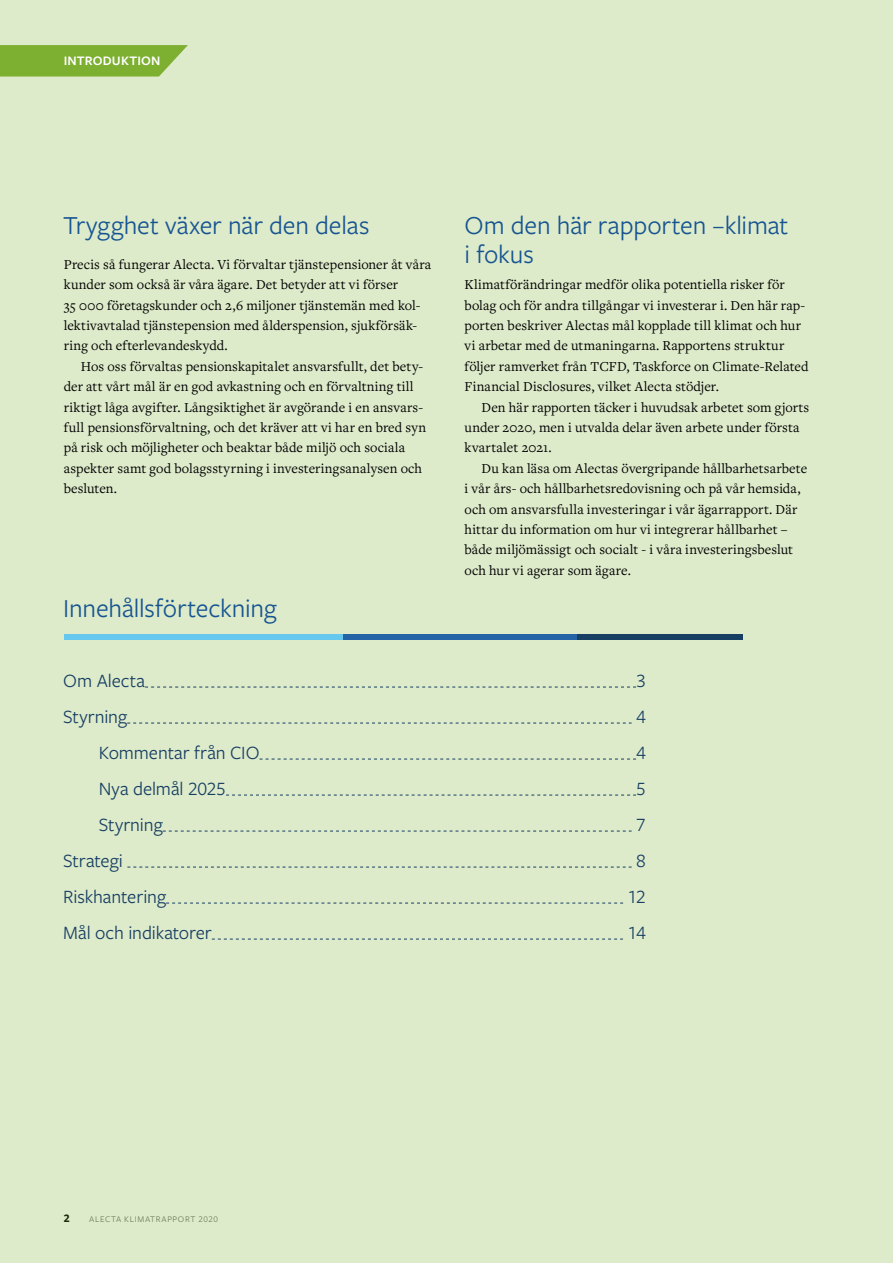
<style>
.page{position:relative;width:893px;height:1263px;background:#deebcb}
.page>*{position:absolute;margin:0;border:0;box-sizing:border-box;transform-origin:0 0}
.t1{font:27px/28.2px "Freight Sans Pro";letter-spacing:-.005em;color:#175591}
.t2{font:19.5px "Freight Sans Pro";letter-spacing:-.005em;color:#173f63}
.t3{font:14.25px/20.4px "Freight Text Pro";letter-spacing:.01em;color:#000}
.t4{font:600 13.5px "Freight Sans Pro";letter-spacing:.015em;color:#fff}
.t5{font:700 12px "Freight Sans Pro";color:#000}
.t6{font:9px "Freight Sans Pro";letter-spacing:.07em;color:#6b6763}
</style>
<div class="page">
<svg style="left:145px;top:687px;width:491px;height:1px"></svg>
<svg style="left:127px;top:723px;width:505px;height:1px"></svg>
<svg style="left:260px;top:759px;width:376px;height:1px"></svg>
<svg style="left:226px;top:795px;width:410px;height:1px"></svg>
<svg style="left:163px;top:831px;width:469px;height:1px"></svg>
<svg style="left:127px;top:867px;width:505px;height:1px"></svg>
<svg style="left:166px;top:903px;width:457px;height:1px"></svg>
<svg style="left:212px;top:939px;width:411px;height:1px"></svg>
<div style="left:64px;top:634px;width:303px;height:6px;background:#67c8ef"></div>
<div style="left:343px;top:634px;width:235px;height:6px;background:#2363a6"></div>
<div style="left:578px;top:634px;width:165px;height:6px;background:#173f63"></div>
<svg style="left:0;top:45px;width:188px;height:32px;background:#85b43e"></svg>
<p class="t4" style="left:64px;top:51px;width:98px">INTRODUKTION</p>
<h1 class="t1" style="left:63px;top:210px;width:308px">Trygghet växer när den delas</h1>
<p class="t3" style="left:64px;top:253px;width:369px">Precis så fungerar Alecta. Vi förvaltar tjänstepensioner åt våra kunder som också är våra ägare. Det betyder att vi förser<br>35 000 företagskunder och 2,6 miljoner tjänstemän med kol&shy;lektivavtalad tjänstepension med ålderspension, sjukförsäk&shy;ring och efterlevandeskydd.</p>
<p class="t3" style="left:64px;top:355px;width:364px;text-indent:17px">Hos oss förvaltas pensionskapitalet ansvarsfullt, det bety&shy;der att vårt mål är en god avkastning och en förvaltning till riktigt låga avgifter. Långsiktighet är avgörande i en ansvars&shy;full pensionsförvaltning, och det kräver att vi har en bred syn på risk och möjligheter och beaktar både miljö och sociala aspekter samt god bolagsstyrning i investeringsanalysen och besluten.</p>
<h1 class="t1" style="left:63px;top:593px;width:215px">Innehållsförteckning</h1>
<h1 class="t1" style="left:465px;top:210px;width:325px">Om den här rapporten –klimat i fokus</h1>
<p class="t3" style="left:465px;top:274px;width:346px">Klimatförändringar medför olika potentiella risker för bolag och för andra tillgångar vi investerar i. Den här rap&shy;porten beskriver Alectas mål kopplade till klimat och hur vi arbetar med de utmaningarna. Rapportens struktur följer ramverket från TCFD, Taskforce on Climate-Related Financial Disclosures, vilket Alecta stödjer.</p>
<p class="t3" style="left:465px;top:396px;width:346px;text-indent:17px">Den här rapporten täcker i huvudsak arbetet som gjorts under 2020, men i utvalda delar även arbete under första kvartalet 2021.</p>
<p class="t3" style="left:465px;top:458px;width:344px;text-indent:17px">Du kan läsa om Alectas övergripande hållbarhetsarbete i vår års- och hållbarhetsredovisning och på vår hemsida, och om ansvarsfulla investeringar i vår ägarrapport. Där hittar du information om hur vi integrerar hållbarhet – både miljömässigt och socialt - i våra investeringsbeslut och hur vi agerar som ägare.</p>
<h2 class="t2" style="left:63px;top:668px;width:83px">Om Alecta</h2>
<h2 class="t2" style="left:636px;top:668px;width:11px">3</h2>
<h2 class="t2" style="left:63px;top:704px;width:65px">Styrning</h2>
<h2 class="t2" style="left:636px;top:704px;width:11px">4</h2>
<h2 class="t2" style="left:99px;top:740px;width:162px">Kommentar från CIO</h2>
<h2 class="t2" style="left:636px;top:740px;width:11px">4</h2>
<h2 class="t2" style="left:99px;top:776px;width:129px">Nya delmål 2025</h2>
<h2 class="t2" style="left:636px;top:776px;width:11px">5</h2>
<h2 class="t2" style="left:99px;top:812px;width:65px">Styrning</h2>
<h2 class="t2" style="left:636px;top:812px;width:11px">7</h2>
<h2 class="t2" style="left:63px;top:848px;width:61px">Strategi</h2>
<h2 class="t2" style="left:636px;top:848px;width:11px">8</h2>
<h2 class="t2" style="left:63px;top:884px;width:104px">Riskhantering</h2>
<h2 class="t2" style="left:628px;top:884px;width:20px">12</h2>
<h2 class="t2" style="left:63px;top:920px;width:150px">Mål och indikatorer</h2>
<h2 class="t2" style="left:627px;top:920px;width:20px">14</h2>
<p class="t5" style="left:64px;top:1209px;width:7px">2</p>
<p class="t6" style="left:89px;top:1213px;width:130px">ALECTA KLIMATRAPPORT 2020</p>
</div>
